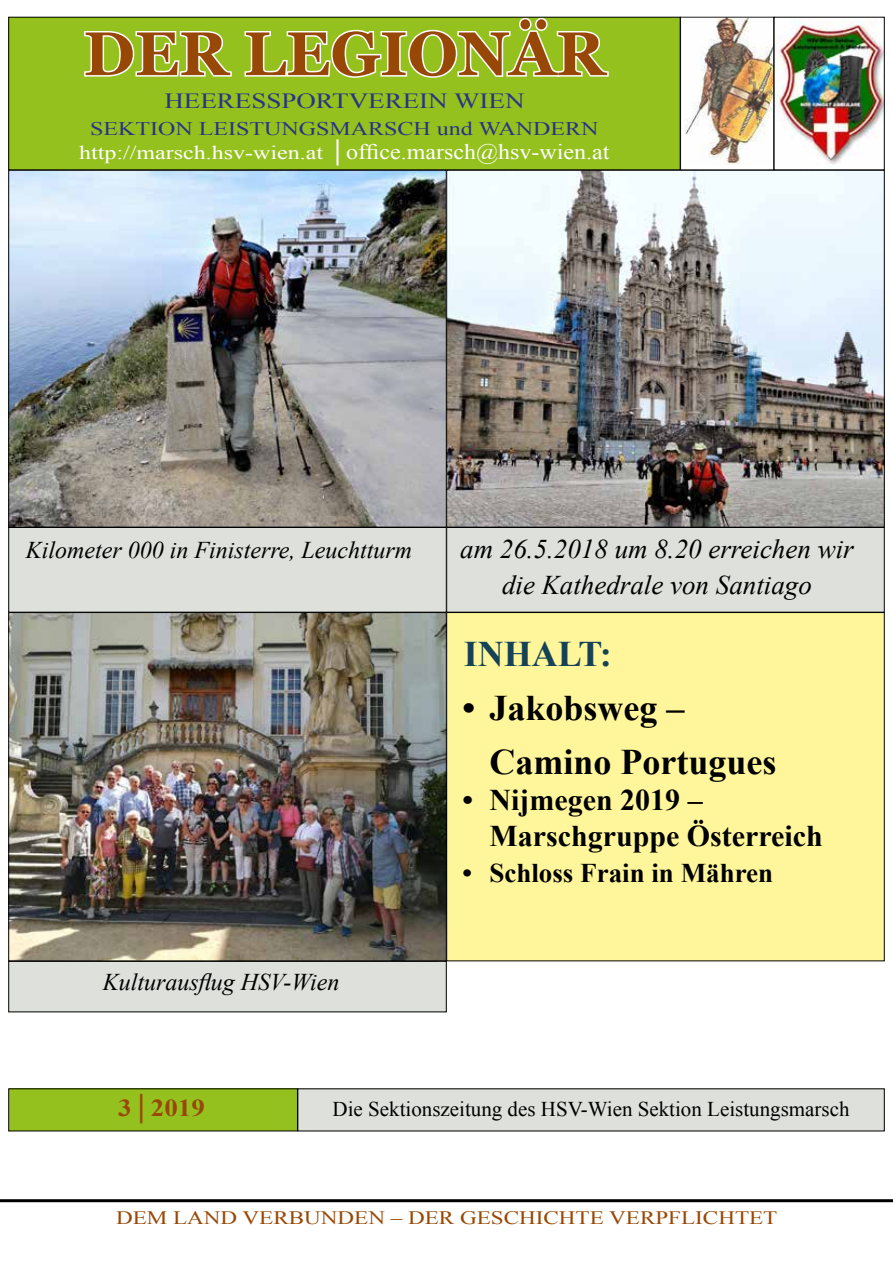
<style>
.page{position:relative;width:893px;height:1263px;background:#fff}
.page>*{position:absolute;margin:0;border:0;box-sizing:border-box;transform-origin:0 0}
.t1{font:700 61.5px "Georgia";color:#984806}
.t2{font:700 36px/54px "Times New Roman";color:#000}
.t3{font:700 36px "Times New Roman";color:#164256}
.t4{font:700 30px/36px "Times New Roman";color:#000}
.t5{font:italic 27px/36px "Times New Roman";color:#000;text-align:center}
.t6{font:700 27px "Times New Roman";color:#000}
.t7{font:700 24.3px "Times New Roman";color:#984806;scale:1.11 1}
.t8{font:italic 24px "Times New Roman";color:#000}
.t9{font:21.6px "Times New Roman";color:#fff;scale:1.11 1}
.t10{font:21.6px "Times New Roman";color:#283583;scale:1.25 1}
.t11{font:21px "Times New Roman";color:#000}
.t12{font:19.2px "Times New Roman";color:#283583;scale:1.25 1}
.t13{font:18.9px "Times New Roman";color:#984806;scale:1.22 1}
.s1{font-size:19.2px}
</style>
<div class="page">
<div style="left:447px;top:612px;width:437px;height:349px;background:#fff69b"></div>
<div style="left:446px;top:612px;width:438px;height:349px;border:1px solid #000"></div>
<img style="left:685px;top:19px;width:87px;height:146px">
<div style="left:680px;top:17px;width:94px;height:153px;border:1px solid #000"></div>
<img style="left:776px;top:19px;width:106px;height:146px">
<div style="left:9px;top:17px;width:671px;height:153px;background:#95c11f"></div>
<svg style="left:84px;top:31px;width:148px;height:46px"></svg>
<svg style="left:243px;top:16px;width:367px;height:62px"></svg>
<div style="left:9px;top:17px;width:671px;height:153px;border:1px solid #000"></div>
<div style="left:9px;top:1089px;width:288px;height:42px;background:#95c11f"></div>
<img style="left:11px;top:172px;width:871px;height:353px">
<div style="left:9px;top:170px;width:437px;height:357px;border:1px solid #000"></div>
<div style="left:446px;top:170px;width:438px;height:357px;border:1px solid #000"></div>
<div style="left:9px;top:527px;width:437px;height:85px;background:#dee0db"></div>
<div style="left:9px;top:527px;width:437px;height:85px;border:1px solid #000"></div>
<hr style="left:0;top:1199px;width:893px;height:3px;background:#000">
<div style="left:447px;top:527px;width:437px;height:85px;background:#dee0db"></div>
<div style="left:446px;top:527px;width:438px;height:85px;border:1px solid #000"></div>
<div style="left:9px;top:961px;width:437px;height:51px;background:#dee0db"></div>
<div style="left:9px;top:961px;width:437px;height:51px;border:1px solid #000"></div>
<div style="left:298px;top:1089px;width:586px;height:42px;background:#dee0db"></div>
<img style="left:11px;top:614px;width:433px;height:345px">
<div style="left:9px;top:612px;width:437px;height:349px;border:1px solid #000"></div>
<h1 class="t1" style="left:84px;top:14px;width:523px">DER LEGIONÄR</h1>
<p class="t10" style="left:164px;top:86px;width:290px">HEERESSPORTVEREIN WIEN</p>
<p class="t12" style="left:90px;top:115px;width:408px">SEKTION LEISTUNGSMARSCH und WANDERN</p>
<p class="t9" style="left:79px;top:137px;width:479px"><span class="s1">http://marsch.hsv-wien.at</span> │office.marsch@hsv-wien.at</p>
<p class="t8" style="left:26px;top:534px;width:388px">Kilometer 000 in Finisterre, Leuchtturm</p>
<p class="t5" style="left:460px;top:531px;width:395px">am 26.5.2018 um 8.20 erreichen wir die Kathedrale von Santiago</p>
<p class="t8" style="left:103px;top:966px;width:238px">Kulturausflug HSV-Wien</p>
<h2 class="t3" style="left:464px;top:629px;width:150px">INHALT:</h2>
<h2 class="t2" style="left:489px;top:680px;width:288px;text-indent:-27px">• Jakobsweg –<br>Camino Portugues</h2>
<p class="t4" style="left:489px;top:781px;width:335px;text-indent:-27px">• Nijmegen 2019 –<br>Marschgruppe Österreich</p>
<p class="t6" style="left:462px;top:855px;width:312px">• Schloss Frain in Mähren</p>
<p class="t7" style="left:118px;top:1091px;width:80px">3│2019</p>
<p class="t11" style="left:333px;top:1095px;width:518px">Die Sektionszeitung des HSV-Wien Sektion Leistungsmarsch</p>
<p class="t13" style="left:116px;top:1205px;width:544px">DEM LAND VERBUNDEN – DER GESCHICHTE VERPFLICHTET</p>
</div>
